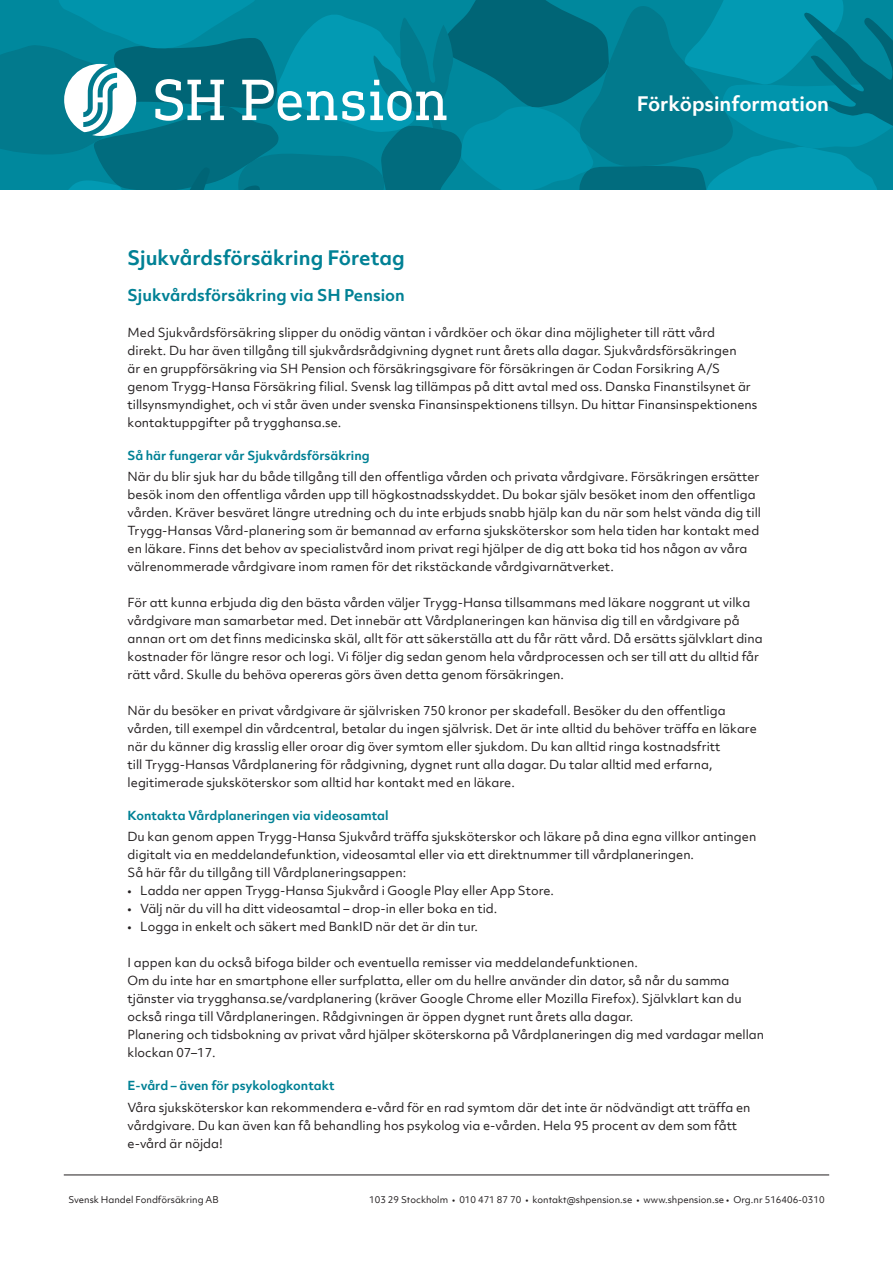
<style>
.page{position:relative;width:893px;height:1263px;background:#fff}
.page>*{position:absolute;margin:0;border:0;box-sizing:border-box;transform-origin:0 0}
.Brödtext_8_12_pkt_vä{font:700 19.2px "Objektiv Mk 2";color:#008195}
.t1{font:700 19.2px "Objektiv Mk 2";color:#fff}
.Pa0{font:700 15.6px "Objektiv Mk 2";color:#008195}
.Pa0-2{font:12px/18px "Objektiv Mk 2";color:#231f20}
.Default{font:12px/18px "Objektiv Mk 2";color:#231f20}
.Pa0-3{font:700 12px "Objektiv Mk 2";color:#008195}
.t2{font:9px "Objektiv Mk 1";color:#231f20}
</style>
<div class="page">
<svg style="left:0;top:0;width:893px;height:190px;background:#0b869a"></svg>
<hr style="left:64px;top:1175px;width:765px;height:1px;background:#231f20">
<h1 class="t1" style="left:637px;top:90px;width:194px">Förköpsinformation</h1>
<p class="Brödtext_8_12_pkt_vä" style="left:128px;top:245px;width:279px">Sjukvårdsförsäkring Företag</p>
<p class="Pa0" style="left:128px;top:284px;width:279px">Sjukvårdsförsäkring via SH Pension</p>
<p class="Pa0-2" style="left:128px;top:324px;width:631px">Med Sjukvårdsförsäkring slipper du onödig väntan i vårdköer och ökar dina möjligheter till rätt vård<br>direkt. Du har även tillgång till sjukvårdsrådgivning dygnet runt årets alla dagar. Sjukvårdsförsäkringen<br>är en gruppförsäkring via SH Pension och försäkringsgivare för försäkringen är Codan Forsikring A/S genom Trygg-Hansa Försäkring filial. Svensk lag tillämpas på ditt avtal med oss. Danska Finanstilsynet är tillsynsmyndighet, och vi står även under svenska Finansinspektionens tillsyn. Du hittar Finansinspektionens kontaktuppgifter på trygghansa.se.</p>
<p class="Pa0-3" style="left:128px;top:447px;width:244px">Så här fungerar vår Sjukvårdsförsäkring</p>
<p class="Pa0-2" style="left:128px;top:468px;width:635px">När du blir sjuk har du både tillgång till den offentliga vården och privata vårdgivare. Försäkringen ersätter besök inom den offentliga vården upp till högkostnadsskyddet. Du bokar själv besöket inom den offentliga vården. Kräver besväret längre utredning och du inte erbjuds snabb hjälp kan du när som helst vända dig till Trygg-Hansas Vård-planering som är bemannad av erfarna sjuksköterskor som hela tiden har kontakt med en läkare. Finns det behov av specialistvård inom privat regi hjälper de dig att boka tid hos någon av våra välrenommerade vårdgivare inom ramen för det rikstäckande vårdgivarnätverket.</p>
<p class="Pa0-2" style="left:128px;top:594px;width:637px">För att kunna erbjuda dig den bästa vården väljer Trygg-Hansa tillsammans med läkare noggrant ut vilka vårdgivare man samarbetar med. Det innebär att Vårdplaneringen kan hänvisa dig till en vårdgivare på annan ort om det finns medicinska skäl, allt för att säkerställa att du får rätt vård. Då ersätts självklart dina kostnader för längre resor och logi. Vi följer dig sedan genom hela vårdprocessen och ser till att du alltid får rätt vård. Skulle du behöva opereras görs även detta genom försäkringen.</p>
<p class="Pa0-2" style="left:128px;top:702px;width:631px">När du besöker en privat vårdgivare är självrisken 750 kronor per skadefall. Besöker du den offentliga vården, till exempel din vårdcentral, betalar du ingen självrisk. Det är inte alltid du behöver träffa en läkare när du känner dig krasslig eller oroar dig över symtom eller sjukdom. Du kan alltid ringa kostnadsfritt<br>till Trygg-Hansas Vårdplanering för rådgivning, dygnet runt alla dagar. Du talar alltid med erfarna, legitimerade sjuksköterskor som alltid har kontakt med en läkare.</p>
<p class="Pa0-3" style="left:128px;top:807px;width:262px">Kontakta Vårdplaneringen via videosamtal</p>
<p class="Default" style="left:128px;top:828px;width:630px">Du kan genom appen Trygg-Hansa Sjukvård träffa sjuksköterskor och läkare på dina egna villkor antingen digitalt via en meddelandefunktion, videosamtal eller via ett direktnummer till vårdplaneringen.</p>
<p class="Default" style="left:128px;top:864px;width:280px">Så här får du tillgång till Vårdplaneringsappen:</p>
<p class="Pa0-2" style="left:128px;top:882px;width:428px">• Ladda ner appen Trygg-Hansa Sjukvård i Google Play eller App Store.</p>
<p class="Pa0-2" style="left:128px;top:900px;width:371px">• Välj när du vill ha ditt videosamtal – drop-in eller boka en tid.</p>
<p class="Pa0-2" style="left:128px;top:918px;width:352px">• Logga in enkelt och säkert med BankID när det är din tur.</p>
<p class="Pa0-2" style="left:128px;top:954px;width:512px">I appen kan du också bifoga bilder och eventuella remisser via meddelandefunktionen.</p>
<p class="Pa0-2" style="left:128px;top:972px;width:616px">Om du inte har en smartphone eller surfplatta, eller om du hellre använder din dator, så når du samma tjänster via trygghansa.se/vardplanering (kräver Google Chrome eller Mozilla Firefox). Självklart kan du också ringa till Vårdplaneringen. Rådgivningen är öppen dygnet runt årets alla dagar.</p>
<p class="Pa0-2" style="left:128px;top:1026px;width:638px">Planering och tidsbokning av privat vård hjälper sköterskorna på Vårdplaneringen dig med vardagar mellan klockan 07–17.</p>
<p class="Pa0-3" style="left:128px;top:1077px;width:208px">E-vård – även för psykologkontakt</p>
<p class="Pa0-2" style="left:128px;top:1098px;width:624px">Våra sjuksköterskor kan rekommendera e-vård för en rad symtom där det inte är nödvändigt att träffa en vårdgivare. Du kan även kan få behandling hos psykolog via e-vården. Hela 95 procent av dem som fått e-vård är nöjda!</p>
<p class="t2" style="left:68px;top:1193px;width:152px">Svensk Handel Fondförsäkring AB</p>
<p class="t2" style="left:369px;top:1193px;width:457px">103 29 Stockholm • 010 471 87 70 • kontakt@shpension.se • www.shpension.se • Org.nr 516406-0310</p>
</div>
